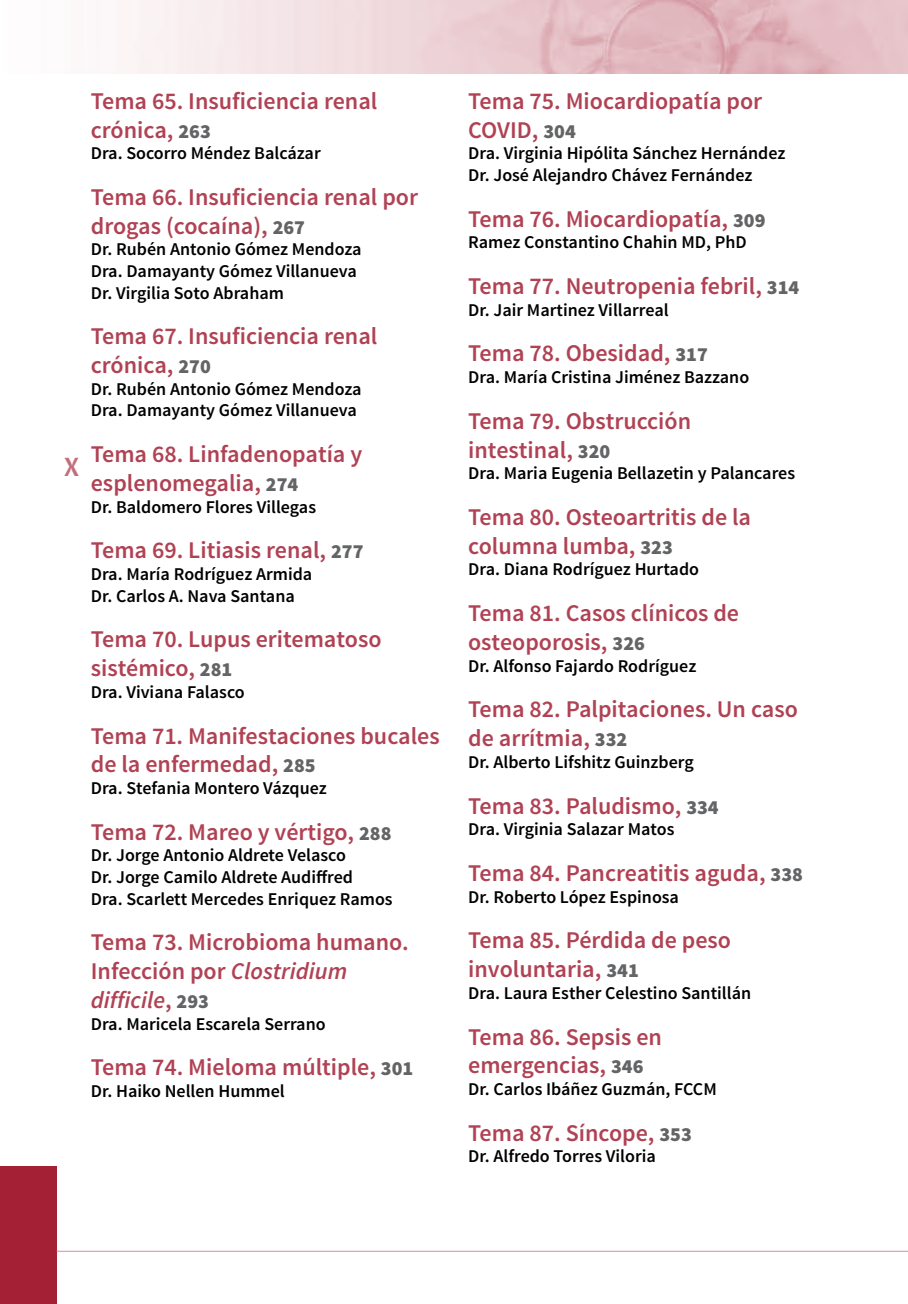
<style>
.page{position:relative;width:908px;height:1304px;background:#fff}
.page>*{position:absolute;margin:0;border:0;box-sizing:border-box;transform-origin:0 0}
.t1{font:500 28px "Amplitude";color:#c36e7c}
.t2{font:600 24px/28.8px "Source Sans Pro";color:#b04254}
.t3{font:600 18px/21.6px "Source Sans Pro";color:#000}
.s1{font-weight:900;font-size:20px;color:#636466}
.s2{font-style:italic}
</style>
<div class="page">
<img style="left:133px;top:0;width:774px;height:74px">
<hr style="left:57px;top:1251px;width:850px;height:1px;background:#d1909a">
<div style="left:0;top:1166px;width:57px;height:138px;background:#a32035"></div>
<h1 class="t1" style="left:64px;top:451px;width:17px">X</h1>
<h2 class="t2" style="left:91px;top:87px;width:288px">Tema 65. Insuficiencia renal crónica, <span class="s1">263</span></h2>
<p class="t3" style="left:91px;top:143px;width:231px">Dra. Socorro Méndez Balcázar</p>
<h2 class="t2" style="left:91px;top:183px;width:328px">Tema 66. Insuficiencia renal por drogas (cocaína), <span class="s1">267</span></h2>
<p class="t3" style="left:91px;top:239px;width:272px">Dr. Rubén Antonio Gómez Mendoza<br>Dra. Damayanty Gómez Villanueva<br>Dr. Virgilia Soto Abraham</p>
<h2 class="t2" style="left:91px;top:323px;width:288px">Tema 67. Insuficiencia renal crónica, <span class="s1">270</span></h2>
<p class="t3" style="left:91px;top:378px;width:272px">Dr. Rubén Antonio Gómez Mendoza<br>Dra. Damayanty Gómez Villanueva</p>
<h2 class="t2" style="left:91px;top:440px;width:273px">Tema 68. Linfadenopatía y esplenomegalia, <span class="s1">274</span></h2>
<p class="t3" style="left:91px;top:496px;width:227px">Dr. Baldomero Flores Villegas</p>
<h2 class="t2" style="left:91px;top:537px;width:274px">Tema 69. Litiasis renal, <span class="s1">277</span></h2>
<p class="t3" style="left:91px;top:564px;width:223px">Dra. María Rodríguez Armida<br>Dr. Carlos A. Nava Santana</p>
<h2 class="t2" style="left:91px;top:626px;width:292px">Tema 70. Lupus eritematoso sistémico, <span class="s1">281</span></h2>
<p class="t3" style="left:91px;top:681px;width:155px">Dra. Viviana Falasco</p>
<h2 class="t2" style="left:91px;top:722px;width:350px">Tema 71. Manifestaciones bucales de la enfermedad, <span class="s1">285</span></h2>
<p class="t3" style="left:91px;top:778px;width:237px">Dra. Stefania Montero Vázquez</p>
<h2 class="t2" style="left:91px;top:818px;width:302px">Tema 72. Mareo y vértigo, <span class="s1">288</span></h2>
<p class="t3" style="left:91px;top:845px;width:303px">Dr. Jorge Antonio Aldrete Velasco<br>Dr. Jorge Camilo Aldrete Audiffred<br>Dra. Scarlett Mercedes Enriquez Ramos</p>
<h2 class="t2" style="left:91px;top:929px;width:319px">Tema 73. Microbioma humano.<br>Infección por <span class="s2">Clostridium difficile</span>, <span class="s1">293</span></h2>
<p class="t3" style="left:91px;top:1013px;width:236px">Dra. Maricela Escarela Serrano</p>
<h2 class="t2" style="left:91px;top:1054px;width:324px">Tema 74. Mieloma múltiple, <span class="s1">301</span></h2>
<p class="t3" style="left:91px;top:1081px;width:195px">Dr. Haiko Nellen Hummel</p>
<h2 class="t2" style="left:468px;top:87px;width:295px">Tema 75. Miocardiopatía por<br>COVID, <span class="s1">304</span></h2>
<p class="t3" style="left:468px;top:143px;width:319px">Dra. Virginia Hipólita Sánchez Hernández<br>Dr. José Alejandro Chávez Fernández</p>
<h2 class="t2" style="left:468px;top:205px;width:299px">Tema 76. Miocardiopatía, <span class="s1">309</span></h2>
<p class="t3" style="left:468px;top:232px;width:280px">Ramez Constantino Chahin MD, PhD</p>
<h2 class="t2" style="left:468px;top:272px;width:332px">Tema 77. Neutropenia febril, <span class="s1">314</span></h2>
<p class="t3" style="left:468px;top:299px;width:202px">Dr. Jair Martinez Villarreal</p>
<h2 class="t2" style="left:468px;top:340px;width:241px">Tema 78. Obesidad, <span class="s1">317</span></h2>
<p class="t3" style="left:468px;top:367px;width:282px">Dra. María Cristina Jiménez Bazzano</p>
<h2 class="t2" style="left:468px;top:407px;width:224px">Tema 79. Obstrucción intestinal, <span class="s1">320</span></h2>
<p class="t3" style="left:468px;top:463px;width:328px">Dra. Maria Eugenia Bellazetin y Palancares</p>
<h2 class="t2" style="left:468px;top:503px;width:284px">Tema 80. Osteoartritis de la columna lumba, <span class="s1">323</span></h2>
<p class="t3" style="left:468px;top:559px;width:232px">Dra. Diana Rodríguez Hurtado</p>
<h2 class="t2" style="left:468px;top:599px;width:272px">Tema 81. Casos clínicos de osteoporosis, <span class="s1">326</span></h2>
<p class="t3" style="left:468px;top:655px;width:229px">Dr. Alfonso Fajardo Rodríguez</p>
<h2 class="t2" style="left:468px;top:696px;width:331px">Tema 82. Palpitaciones. Un caso de arrítmia, <span class="s1">332</span></h2>
<p class="t3" style="left:468px;top:751px;width:227px">Dr. Alberto Lifshitz Guinzberg</p>
<h2 class="t2" style="left:468px;top:792px;width:252px">Tema 83. Paludismo, <span class="s1">334</span></h2>
<p class="t3" style="left:468px;top:819px;width:208px">Dra. Virginia Salazar Matos</p>
<h2 class="t2" style="left:468px;top:859px;width:336px">Tema 84. Pancreatitis aguda, <span class="s1">338</span></h2>
<p class="t3" style="left:468px;top:886px;width:212px">Dr. Roberto López Espinosa</p>
<h2 class="t2" style="left:468px;top:927px;width:264px">Tema 85. Pérdida de peso involuntaria, <span class="s1">341</span></h2>
<p class="t3" style="left:468px;top:983px;width:284px">Dra. Laura Esther Celestino Santillán</p>
<h2 class="t2" style="left:468px;top:1023px;width:195px">Tema 86. Sepsis en emergencias, <span class="s1">346</span></h2>
<p class="t3" style="left:468px;top:1079px;width:250px">Dr. Carlos Ibáñez Guzmán, FCCM</p>
<h2 class="t2" style="left:468px;top:1119px;width:225px">Tema 87. Síncope, <span class="s1">353</span></h2>
<p class="t3" style="left:468px;top:1146px;width:189px">Dr. Alfredo Torres Viloria</p>
</div>
